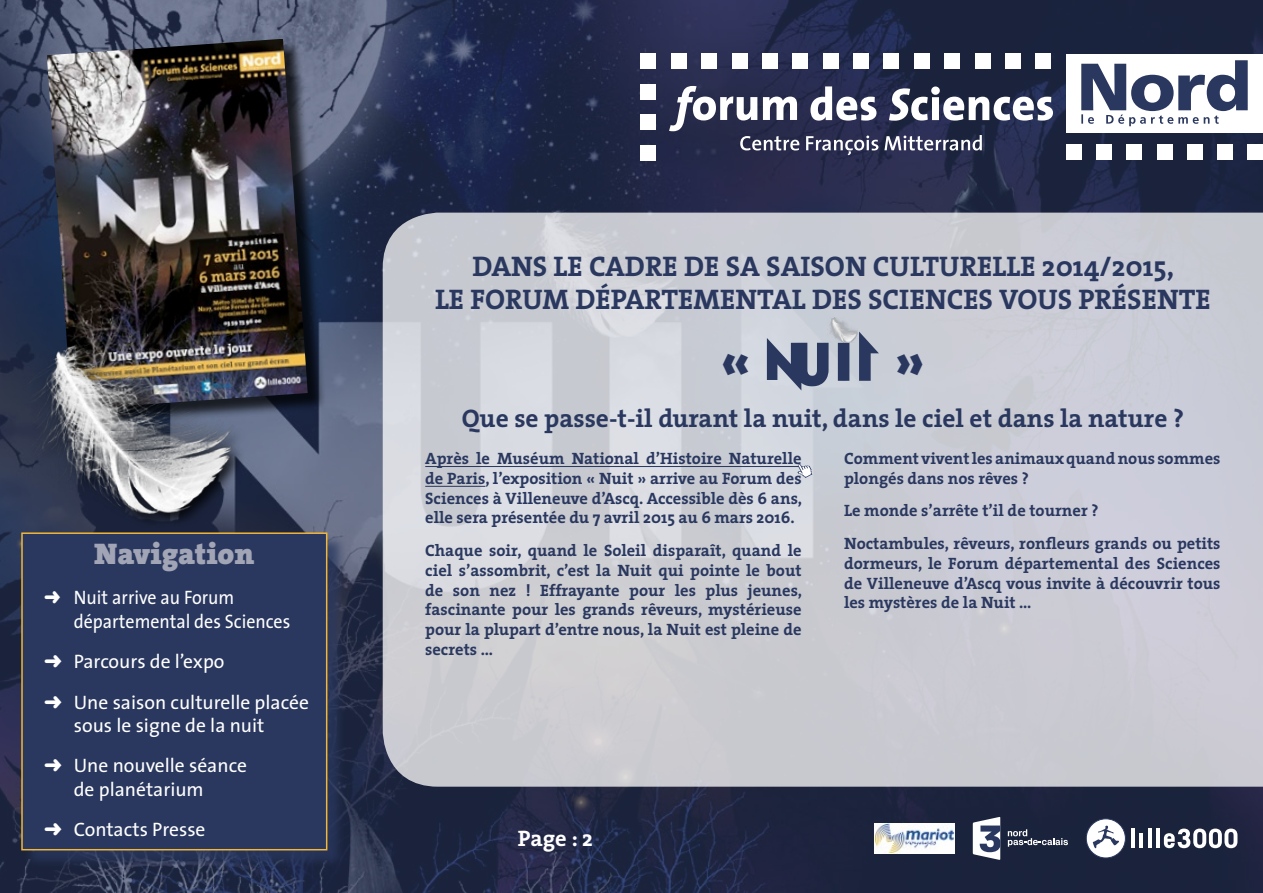
<style>
.page{position:relative;width:1263px;height:893px;background:#fff}
.page>*{position:absolute;margin:0;border:0;box-sizing:border-box;transform-origin:0 0}
.t1{font:900 49.5px "The Serif";color:#2a385f}
.t2{font:900 30px "The Serif";color:#a1a5b5}
.t3{font:700 28.5px/33.5px "The Serif";color:#2a385f;text-align:center}
.t4{font:700 25.5px "The Serif";color:#2a385f}
.t5{font:700 22.5px "The Serif";color:#fff}
.t6{font:19.5px/40.3px "The Sans";color:#fff}
.t7{font:19.5px/23.4px "The Sans";color:#fff;scale:.92 1}
.t8{font:700 16.5px/19.8px "The Serif";color:#2a385f;text-align:justify}
</style>
<div class="page">
<img style="left:0;top:0;width:1263px;height:893px">
<div style="left:793px;top:54px;width:15px;height:15px;background:#fff"></div>
<div style="left:853px;top:54px;width:16px;height:15px;background:#fff"></div>
<div style="left:823px;top:54px;width:15px;height:15px;background:#fff"></div>
<div style="left:914px;top:54px;width:15px;height:15px;background:#fff"></div>
<div style="left:884px;top:54px;width:15px;height:15px;background:#fff"></div>
<div style="left:944px;top:54px;width:16px;height:15px;background:#fff"></div>
<div style="left:1005px;top:54px;width:15px;height:15px;background:#fff"></div>
<div style="left:975px;top:54px;width:15px;height:15px;background:#fff"></div>
<div style="left:1036px;top:54px;width:15px;height:15px;background:#fff"></div>
<div style="left:1066px;top:145px;width:15px;height:15px;background:#fff"></div>
<div style="left:1096px;top:145px;width:15px;height:15px;background:#fff"></div>
<div style="left:1126px;top:145px;width:16px;height:15px;background:#fff"></div>
<div style="left:1157px;top:145px;width:15px;height:15px;background:#fff"></div>
<div style="left:1187px;top:145px;width:15px;height:15px;background:#fff"></div>
<div style="left:1217px;top:145px;width:15px;height:15px;background:#fff"></div>
<div style="left:1248px;top:145px;width:15px;height:15px;background:#fff"></div>
<div style="left:641px;top:54px;width:15px;height:15px;background:#fff"></div>
<div style="left:701px;top:54px;width:16px;height:15px;background:#fff"></div>
<div style="left:671px;top:54px;width:15px;height:15px;background:#fff"></div>
<div style="left:762px;top:54px;width:15px;height:15px;background:#fff"></div>
<div style="left:732px;top:54px;width:15px;height:15px;background:#fff"></div>
<div style="left:641px;top:84px;width:15px;height:15px;background:#fff"></div>
<div style="left:641px;top:115px;width:15px;height:15px;background:#fff"></div>
<div style="left:641px;top:145px;width:15px;height:15px;background:#fff"></div>
<div style="left:1066px;top:54px;width:197px;height:79px;background:#fff"></div>
<svg style="left:1081px;top:60px;width:167px;height:66px"></svg>
<svg style="left:669px;top:86px;width:384px;height:69px"></svg>
<svg style="left:1008px;top:829px;width:60px;height:18px"></svg>
<svg style="left:973px;top:817px;width:27px;height:43px"></svg>
<img style="left:875px;top:823px;width:79px;height:31px">
<hr style="left:1131px;top:829px;width:3px;height:19px;background:#fff">
<hr style="left:1139px;top:833px;width:4px;height:15px;background:#fff">
<hr style="left:1148px;top:829px;width:3px;height:19px;background:#fff">
<hr style="left:1156px;top:829px;width:4px;height:19px;background:#fff">
<svg style="left:1164px;top:829px;width:73px;height:19px"></svg>
<div style="left:1086px;top:819px;width:39px;height:39px;background:#fff;border-radius:50%"></div>
<div style="left:1086px;top:819px;width:39px;height:39px;border:1px solid #2a385f;border-radius:50%"></div>
<svg style="left:1093px;top:826px;width:26px;height:22px"></svg>
<div style="left:23px;top:535px;width:323px;height:334px;background:#2a385f;opacity:.75"></div>
<div style="left:22px;top:533px;width:305px;height:317px;background:#2a385f"></div>
<div style="left:21px;top:532px;width:306px;height:318px;border:2px solid #f2b638"></div>
<svg style="left:383px;top:213px;width:880px;height:574px;background:#cbccd4"></svg>
<svg style="left:767px;top:338px;width:61px;height:52px;background:#707b95"></svg>
<svg style="left:859px;top:332px;width:20px;height:49px"></svg>
<svg style="left:838px;top:343px;width:11px;height:38px"></svg>
<hr style="left:425px;top:466px;width:376px;height:1px;background:#2a385f">
<hr style="left:425px;top:486px;width:60px;height:1px;background:#2a385f">
<div style="left:49px;top:41px;width:277px;height:387px;background:#000;opacity:.75"></div>
<img style="left:47px;top:39px;width:261px;height:371px">
<img style="left:827px;top:318px;width:30px;height:24px">
<div style="left:26px;top:343px;width:220px;height:185px;background:#000;opacity:.75"></div>
<img style="left:21px;top:340px;width:214px;height:175px">
<svg style="left:797px;top:464px;width:15px;height:14px"></svg>
<h2 class="t2" style="left:94px;top:528px;width:162px">Navigation</h2>
<p class="t7" style="left:74px;top:585px;width:237px;text-indent:-30px">➜ Nuit arrive au Forum départemental des Sciences</p>
<p class="t6" style="left:44px;top:641px;width:266px">➜ Parcours de l’expo<br>➜ Une saison culturelle placée</p>
<p class="t6" style="left:44px;top:705px;width:222px;text-indent:30px">sous le signe de la nuit ➜ Une nouvelle séance</p>
<p class="t6" style="left:44px;top:768px;width:163px;text-align:right">de planétarium<br>➜ Contacts Presse</p>
<h3 class="t3" style="left:435px;top:249px;width:777px">DANS LE CADRE DE SA SAISON CULTURELLE 2014/2015,<br>LE FORUM DÉPARTEMENTAL DES SCIENCES VOUS PRÉSENTE</h3>
<h1 class="t1" style="left:722px;top:318px;width:30px">«</h1>
<h1 class="t1" style="left:895px;top:318px;width:30px">»</h1>
<h3 class="t4" style="left:462px;top:397px;width:724px">Que se passe-t-il durant la nuit, dans le ciel et dans la nature ?</h3>
<p class="t8" style="left:425px;top:448px;width:378px">Après le Muséum National d’Histoire Naturelle de Paris, l’exposition « Nuit » arrive au Forum des Sciences à Villeneuve d’Ascq. Accessible dès 6 ans, elle sera présentée du 7 avril 2015 au 6 mars 2016.</p>
<p class="t8" style="left:425px;top:540px;width:378px">Chaque soir, quand le Soleil disparaît, quand le ciel s’assombrit, c’est la Nuit qui pointe le bout de son nez ! Effrayante pour les plus jeunes, fascinante pour les grands rêveurs, mystérieuse pour la plupart d’entre nous, la Nuit est pleine de secrets …</p>
<p class="t8" style="left:844px;top:448px;width:378px">Comment vivent les animaux quand nous sommes plongés dans nos rêves ?</p>
<p class="t8" style="left:844px;top:494px;width:378px;line-height:32.5px">Le monde s’arrête t’il de tourner ?<br>Noctambules, rêveurs, ronfleurs grands ou petits</p>
<p class="t8" style="left:844px;top:553px;width:378px">dormeurs, le Forum départemental des Sciences de Villeneuve d’Ascq vous invite à découvrir tous les mystères de la Nuit …</p>
<h3 class="t5" style="left:518px;top:820px;width:77px">Page : 2</h3>
</div>
